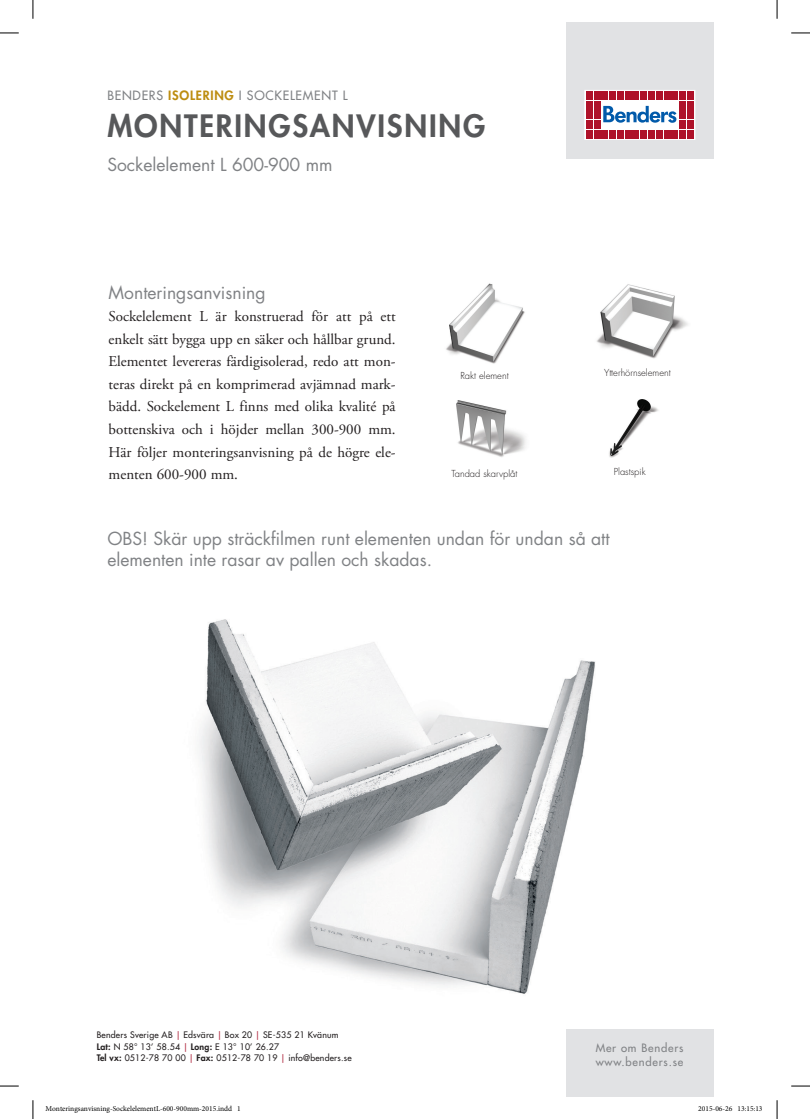
<style>
.page{position:relative;width:810px;height:1119px;background:#fff}
.page>*{position:absolute;margin:0;border:0;box-sizing:border-box;transform-origin:0 0}
.t1{font:800 30px "Futura Std";letter-spacing:.06em;color:#57585a}
.t2{font:17.5px/21px "Futura Std";color:#808285}
.t3{font:15px/22.5px "Adobe Garamond Pro";color:#231f20;text-align:justify}
.t4{font:500 12.5px "Futura Std";letter-spacing:.06em;color:#808285}
.t5{font:500 11.25px/13.5px "Futura Std";letter-spacing:.07em;color:#808285}
.t6{font:300 9.38px "Futura Std";color:#231f20}
.t7{font:500 8.75px/11.2px "Futura Std";letter-spacing:.025em;color:#231f20}
.t8{font:7.5px "Minion Pro";color:#000}
.s1{font-weight:800;color:#bd8d11}
.s2{color:#af263d}
.s3{font-weight:800}
</style>
<div class="page">
<div style="left:566px;top:22px;width:147px;height:137px;background:#e1e2e4"></div>
<div style="left:585px;top:90px;width:110px;height:49px;background:#fff;border:1px solid #fff"></div>
<div style="left:586px;top:91px;width:7px;height:9px;background:#ae1229"></div>
<div style="left:594px;top:91px;width:6px;height:9px;background:#ae1229"></div>
<div style="left:586px;top:101px;width:7px;height:9px;background:#ae1229"></div>
<div style="left:594px;top:101px;width:6px;height:9px;background:#ae1229"></div>
<div style="left:586px;top:110px;width:7px;height:9px;background:#ae1229"></div>
<div style="left:594px;top:110px;width:6px;height:9px;background:#ae1229"></div>
<div style="left:586px;top:120px;width:7px;height:9px;background:#ae1229"></div>
<div style="left:594px;top:120px;width:6px;height:9px;background:#ae1229"></div>
<div style="left:586px;top:130px;width:7px;height:8px;background:#ae1229"></div>
<div style="left:594px;top:130px;width:6px;height:8px;background:#ae1229"></div>
<div style="left:601px;top:91px;width:7px;height:9px;background:#ae1229"></div>
<div style="left:609px;top:91px;width:7px;height:9px;background:#ae1229"></div>
<div style="left:617px;top:91px;width:7px;height:9px;background:#ae1229"></div>
<div style="left:625px;top:91px;width:7px;height:9px;background:#ae1229"></div>
<div style="left:632px;top:91px;width:7px;height:9px;background:#ae1229"></div>
<div style="left:640px;top:91px;width:7px;height:9px;background:#ae1229"></div>
<div style="left:648px;top:91px;width:7px;height:9px;background:#ae1229"></div>
<div style="left:656px;top:91px;width:7px;height:9px;background:#ae1229"></div>
<div style="left:664px;top:91px;width:7px;height:9px;background:#ae1229"></div>
<div style="left:671px;top:91px;width:7px;height:9px;background:#ae1229"></div>
<div style="left:601px;top:130px;width:7px;height:8px;background:#ae1229"></div>
<div style="left:609px;top:130px;width:7px;height:8px;background:#ae1229"></div>
<div style="left:617px;top:130px;width:7px;height:8px;background:#ae1229"></div>
<div style="left:625px;top:130px;width:7px;height:8px;background:#ae1229"></div>
<div style="left:632px;top:130px;width:7px;height:8px;background:#ae1229"></div>
<div style="left:640px;top:130px;width:7px;height:8px;background:#ae1229"></div>
<div style="left:648px;top:130px;width:7px;height:8px;background:#ae1229"></div>
<div style="left:656px;top:130px;width:7px;height:8px;background:#ae1229"></div>
<div style="left:664px;top:130px;width:7px;height:8px;background:#ae1229"></div>
<div style="left:671px;top:130px;width:7px;height:8px;background:#ae1229"></div>
<div style="left:679px;top:91px;width:7px;height:9px;background:#ae1229"></div>
<div style="left:687px;top:91px;width:7px;height:9px;background:#ae1229"></div>
<div style="left:679px;top:101px;width:7px;height:9px;background:#ae1229"></div>
<div style="left:687px;top:101px;width:7px;height:9px;background:#ae1229"></div>
<div style="left:679px;top:110px;width:7px;height:9px;background:#ae1229"></div>
<div style="left:687px;top:110px;width:7px;height:9px;background:#ae1229"></div>
<div style="left:679px;top:120px;width:7px;height:9px;background:#ae1229"></div>
<div style="left:687px;top:120px;width:7px;height:9px;background:#ae1229"></div>
<div style="left:679px;top:130px;width:7px;height:8px;background:#ae1229"></div>
<div style="left:687px;top:130px;width:7px;height:8px;background:#ae1229"></div>
<svg style="left:603px;top:106px;width:73px;height:17px"></svg>
<div style="left:566px;top:1029px;width:147px;height:67px;background:#e1e2e4"></div>
<img style="left:457px;top:401px;width:69px;height:56px">
<img style="left:609px;top:400px;width:50px;height:57px">
<img style="left:596px;top:284px;width:92px;height:75px">
<img style="left:446px;top:283px;width:79px;height:81px">
<img style="left:199px;top:619px;width:396px;height:375px">
<svg style="left:0;top:32px;width:19px;height:2px"></svg>
<svg style="left:791px;top:32px;width:19px;height:2px"></svg>
<svg style="left:0;top:1085px;width:19px;height:1px"></svg>
<svg style="left:791px;top:1085px;width:19px;height:1px"></svg>
<svg style="left:32px;top:0;width:2px;height:19px"></svg>
<svg style="left:32px;top:1100px;width:2px;height:18px"></svg>
<svg style="left:776px;top:0;width:2px;height:19px"></svg>
<svg style="left:776px;top:1100px;width:2px;height:18px"></svg>
<p class="t4" style="left:107px;top:87px;width:242px">BENDERS <span class="s1">ISOLERING</span> I SOCKELEMENT L</p>
<h1 class="t1" style="left:107px;top:107px;width:379px">MONTERINGSANVISNING</h1>
<p class="t2" style="left:107px;top:155px;width:227px">Sockelelement L 600-900 mm</p>
<p class="t2" style="left:109px;top:282px;width:159px">Monteringsanvisning</p>
<p class="t3" style="left:109px;top:306px;width:289px">Sockelelement L är konstruerad för att på ett enkelt sätt bygga upp en säker och hållbar grund.<br>Elementet levereras färdigisolerad, redo att mon&shy;teras direkt på en komprimerad avjämnad mark&shy;bädd. Sockelement L finns med olika kvalité på bottenskiva och i höjder mellan 300-900 mm.<br>Här följer monteringsanvisning på de högre ele&shy;menten 600-900 mm.</p>
<p class="t6" style="left:460px;top:370px;width:50px">Rakt element</p>
<p class="t6" style="left:604px;top:367px;width:68px">Ytterhörnselement</p>
<p class="t6" style="left:452px;top:468px;width:67px">Tandad skarvplåt</p>
<p class="t6" style="left:614px;top:466px;width:33px">Plastspik</p>
<p class="t2" style="left:107px;top:528px;width:504px">OBS! Skär upp sträckfilmen runt elementen undan för undan så att elementen inte rasar av pallen och skadas.</p>
<p class="t7" style="left:97px;top:1029px;width:257px">Benders Sverige AB <span class="s2">|</span> Edsvära <span class="s2">|</span> Box 20 <span class="s2">|</span> SE-535 21 Kvänum<br><span class="s3">Lat:</span> N 58° 13’ 58.54 <span class="s2">|</span> <span class="s3">Long:</span> E 13° 10’ 26.27<br><span class="s3">Tel vx:</span> 0512-78 70 00 <span class="s2">|</span> <span class="s3">Fax:</span> 0512-78 70 19 <span class="s2">|</span> info@benders.se</p>
<p class="t5" style="left:596px;top:1041px;width:89px">Mer om Benders www.benders.se</p>
<p class="t8" style="left:45px;top:1103px;width:197px">Monteringsanvisning-SockelelementL-600-900mm-2015.indd 1</p>
<p class="t8" style="left:698px;top:1103px;width:66px">2015-06-26 13:15:13</p>
</div>
